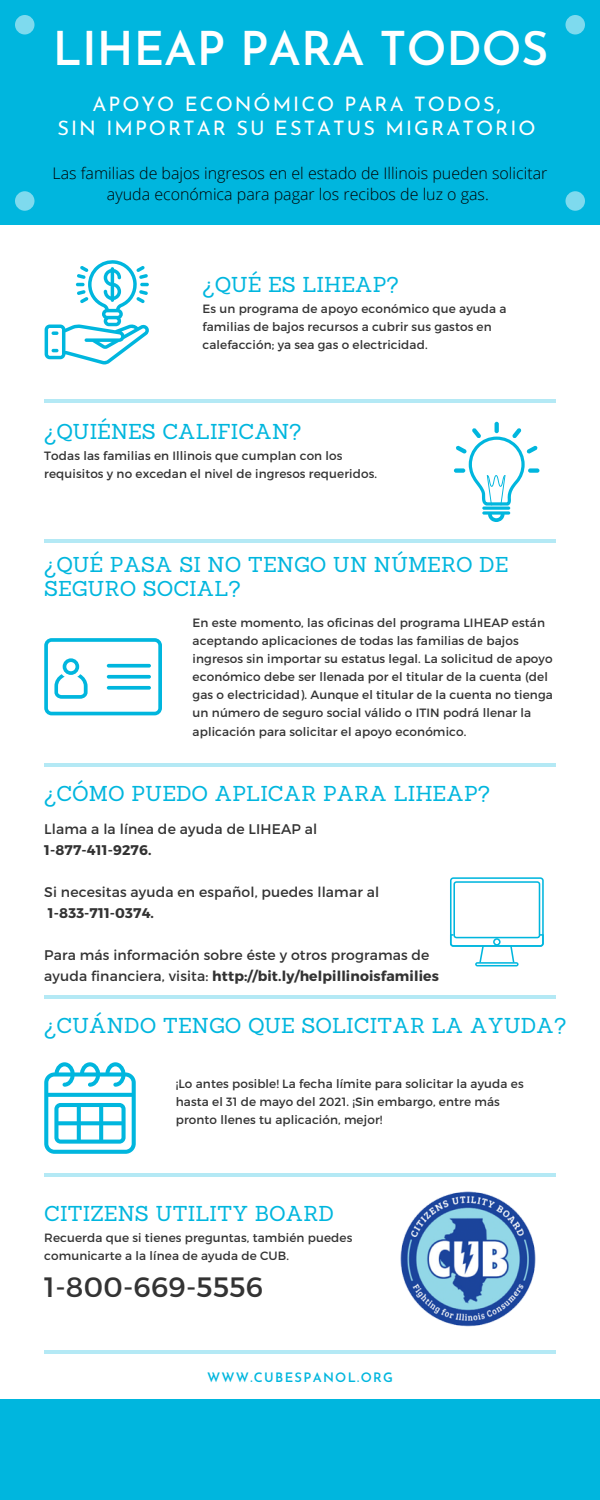
<style>
.page{position:relative;width:600px;height:1500px;background:#fff}
.page>*{position:absolute;margin:0;border:0;box-sizing:border-box;transform-origin:0 0}
.t1{font:600 46.5px "Josefin Sans";color:#fff}
.t2{font:28px "Montserrat";letter-spacing:.01em;color:#333}
.t3{font:21px/24px "Sanchez";color:#00b6de}
.t4{font:20px "Josefin Sans";letter-spacing:.1em;color:#fff}
.t5{font:300 16px/21.8px "Open Sans";color:#000;text-align:center}
.t6{font:14px/21px "Montserrat";letter-spacing:.01em;color:#333}
.t7{font:700 14px "Montserrat";letter-spacing:.01em;color:#333}
.t8{font:600 13px "Josefin Sans";letter-spacing:.1em;color:#00b6de}
.t9{font:12px/18.1px "Montserrat";letter-spacing:.01em;color:#333}
.s1{font-weight:700}
</style>
<div class="page">
<div style="left:0;top:0;width:600px;height:225px;background:#00b6de"></div>
<div style="left:15px;top:15px;width:19px;height:19px;background:#7edaee;border-radius:50%"></div>
<div style="left:566px;top:15px;width:19px;height:19px;background:#7edaee;border-radius:50%"></div>
<div style="left:566px;top:191px;width:19px;height:20px;background:#7edaee;border-radius:50%"></div>
<div style="left:15px;top:191px;width:19px;height:20px;background:#7edaee;border-radius:50%"></div>
<hr style="left:44px;top:399px;width:512px;height:4px;background:#b4e9f5">
<hr style="left:44px;top:539px;width:512px;height:3px;background:#00b6de">
<hr style="left:44px;top:764px;width:512px;height:3px;background:#00b6de">
<hr style="left:44px;top:995px;width:512px;height:4px;background:#b4e9f5">
<hr style="left:44px;top:1173px;width:512px;height:4px;background:#b4e9f5">
<svg style="left:488px;top:515px;width:17px;height:7px"></svg>
<div style="left:454px;top:468px;width:11px;height:5px;background:#00b6de;border-radius:2px"></div>
<svg style="left:495px;top:422px;width:4px;height:11px"></svg>
<div style="left:528px;top:468px;width:11px;height:5px;background:#00b6de;border-radius:2px"></div>
<svg style="left:456px;top:428px;width:82px;height:78px"></svg>
<hr style="left:482px;top:507px;width:28px;height:3px;background:#00b6de;border-radius:2px">
<svg style="left:482px;top:511px;width:28px;height:4px"></svg>
<hr style="left:44px;top:1351px;width:512px;height:3px;background:#00b6de">
<div style="left:0;top:1400px;width:600px;height:100px;background:#00b6de"></div>
<svg style="left:450px;top:877px;width:94px;height:89px"></svg>
<svg style="left:44px;top:1062px;width:92px;height:92px"></svg>
<svg style="left:44px;top:638px;width:118px;height:77px"></svg>
<img style="left:400px;top:1191px;width:136px;height:136px">
<svg style="left:45px;top:260px;width:104px;height:104px"></svg>
<p class="t1" style="left:53px;top:31px;width:497px">LIHEAP PARA TODOS</p>
<p class="t4" style="left:92px;top:96px;width:410px">APOYO ECONÓMICO PARA TODOS,</p>
<p class="t4" style="left:58px;top:120px;width:480px">SIN IMPORTAR SU ESTATUS MIGRATORIO</p>
<p class="t5" style="left:53px;top:161px;width:496px">Las familias de bajos ingresos en el estado de Illinois pueden solicitar ayuda económica para pagar los recibos de luz o gas.</p>
<p class="t3" style="left:202px;top:272px;width:198px">¿QUÉ ES LIHEAP?</p>
<p class="t9" style="left:202px;top:299px;width:306px">Es un programa de apoyo económico que ayuda a familias de bajos recursos a cubrir sus gastos en calefacción; ya sea gas o electricidad.</p>
<p class="t3" style="left:44px;top:419px;width:259px">¿QUIÉNES CALIFICAN?</p>
<p class="t9" style="left:44px;top:446px;width:334px">Todas las familias en Illinois que cumplan con los requisitos y no excedan el nivel de ingresos requeridos.</p>
<p class="t3" style="left:44px;top:553px;width:466px">¿QUÉ PASA SI NO TENGO UN NÚMERO DE<br>SEGURO SOCIAL?</p>
<p class="t9" style="left:193px;top:613px;width:362px">En este momento, las oficinas del programa LIHEAP están aceptando aplicaciones de todas las familias de bajos ingresos sin importar su estatus legal. La solicitud de apoyo económico debe ser llenada por el titular de la cuenta (del gas o electricidad). Aunque el titular de la cuenta no tienga un número de seguro social válido o ITIN podrá llenar la aplicación para solicitar el apoyo económico.</p>
<p class="t3" style="left:44px;top:782px;width:447px">¿CÓMO PUEDO APLICAR PARA LIHEAP?</p>
<p class="t6" style="left:44px;top:817px;width:275px">Llama a la línea de ayuda de LIHEAP al</p>
<p class="t7" style="left:44px;top:841px;width:109px">1-877-411-9276.</p>
<p class="t6" style="left:44px;top:880px;width:337px">Si necesitas ayuda en español, puedes llamar al</p>
<p class="t7" style="left:48px;top:904px;width:108px">1-833-711-0374.</p>
<p class="t6" style="left:44px;top:943px;width:396px">Para más información sobre éste y otros programas de ayuda financiera, visita: <span class="s1">http://bit.ly/helpillinoisfamilies</span></p>
<p class="t3" style="left:44px;top:1013px;width:524px">¿CUÁNDO TENGO QUE SOLICITAR LA AYUDA?</p>
<p class="t9" style="left:176px;top:1074px;width:349px">¡Lo antes posible! La fecha límite para solicitar la ayuda es hasta el 31 de mayo del 2021. ¡Sin embargo, entre más pronto llenes tu aplicación, mejor!</p>
<p class="t3" style="left:44px;top:1202px;width:291px">CITIZENS UTILITY BOARD</p>
<p class="t9" style="left:44px;top:1228px;width:310px">Recuerda que si tienes preguntas, también puedes comunicarte a la línea de ayuda de CUB.</p>
<p class="t2" style="left:44px;top:1269px;width:220px">1-800-669-5556</p>
<p class="t8" style="left:207px;top:1373px;width:187px">WWW.CUBESPANOL.ORG</p>
</div>
